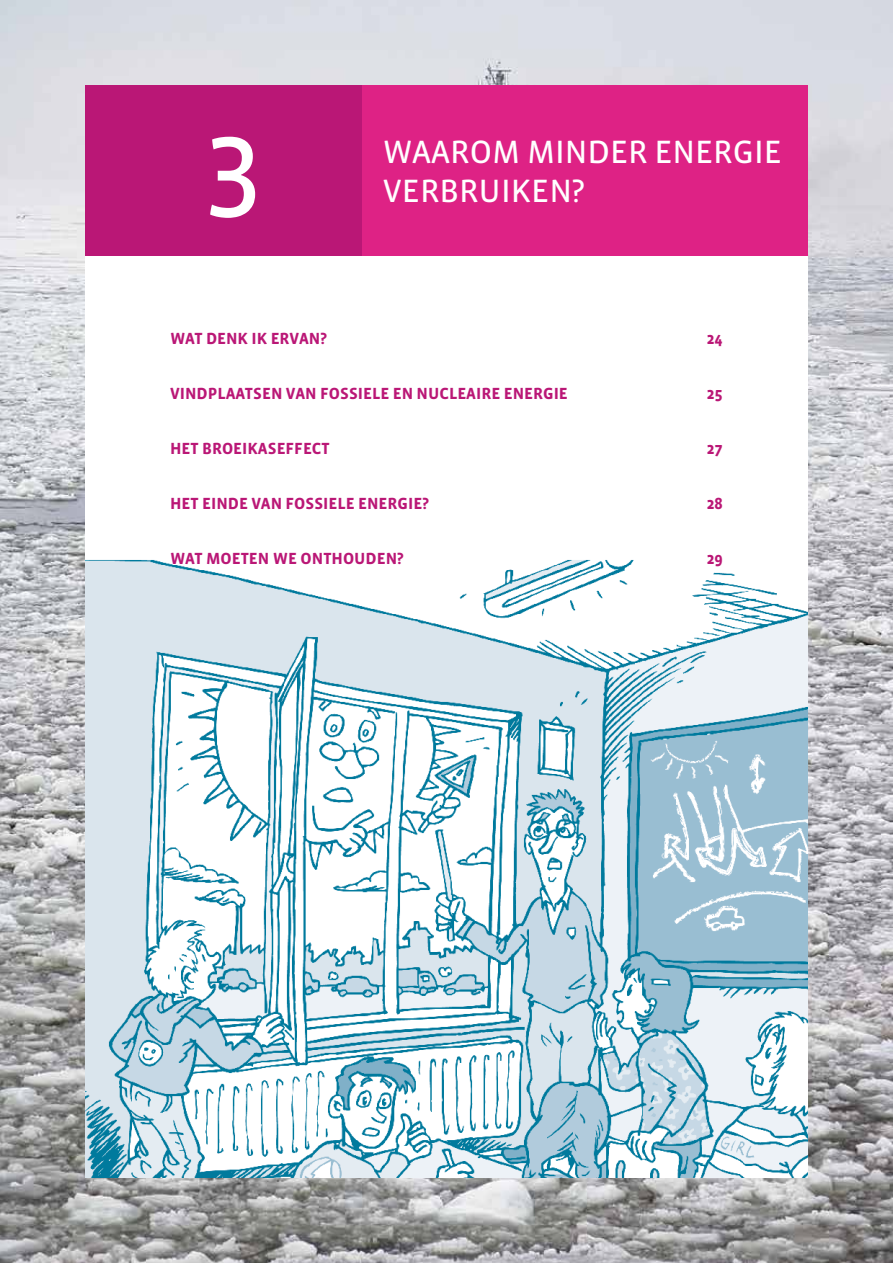
<style>
.page{position:relative;width:893px;height:1263px;background:#fff}
.page>*{position:absolute;margin:0;border:0;box-sizing:border-box;transform-origin:0 0}
.t1{font:117px "Vista Sans Reg";color:#fff}
.t2{font:33px "Vista Sans Reg";color:#fff}
.t3{font:700 16.5px "Vista Sans";color:#ba1776}
</style>
<div class="page">
<img style="left:0;top:0;width:893px;height:1263px">
<div style="left:85px;top:255px;width:723px;height:923px;background:#fff"></div>
<div style="left:361px;top:85px;width:447px;height:170px;background:#de2285"></div>
<div style="left:85px;top:85px;width:276px;height:170px;background:#ba1776"></div>
<img style="left:85px;top:559px;width:723px;height:618px">
<h1 class="t1" style="left:205px;top:103px;width:60px">3</h1>
<h2 class="t2" style="left:383px;top:135px;width:401px">WAAROM MINDER ENERGIE</h2>
<h2 class="t2" style="left:383px;top:174px;width:203px">VERBRUIKEN?</h2>
<p class="t3" style="left:170px;top:330px;width:159px">WAT DENK IK ERVAN?</p>
<p class="t3" style="left:706px;top:330px;width:18px">24</p>
<p class="t3" style="left:170px;top:385px;width:399px">VINDPLAATSEN VAN FOSSIELE EN NUCLEAIRE ENERGIE</p>
<p class="t3" style="left:706px;top:385px;width:18px">25</p>
<p class="t3" style="left:170px;top:440px;width:161px">HET BROEIKASEFFECT</p>
<p class="t3" style="left:706px;top:440px;width:18px">27</p>
<p class="t3" style="left:170px;top:495px;width:260px">HET EINDE VAN FOSSIELE ENERGIE?</p>
<p class="t3" style="left:706px;top:495px;width:18px">28</p>
<p class="t3" style="left:170px;top:550px;width:235px">WAT MOETEN WE ONTHOUDEN?</p>
<p class="t3" style="left:706px;top:550px;width:18px">29</p>
</div>
